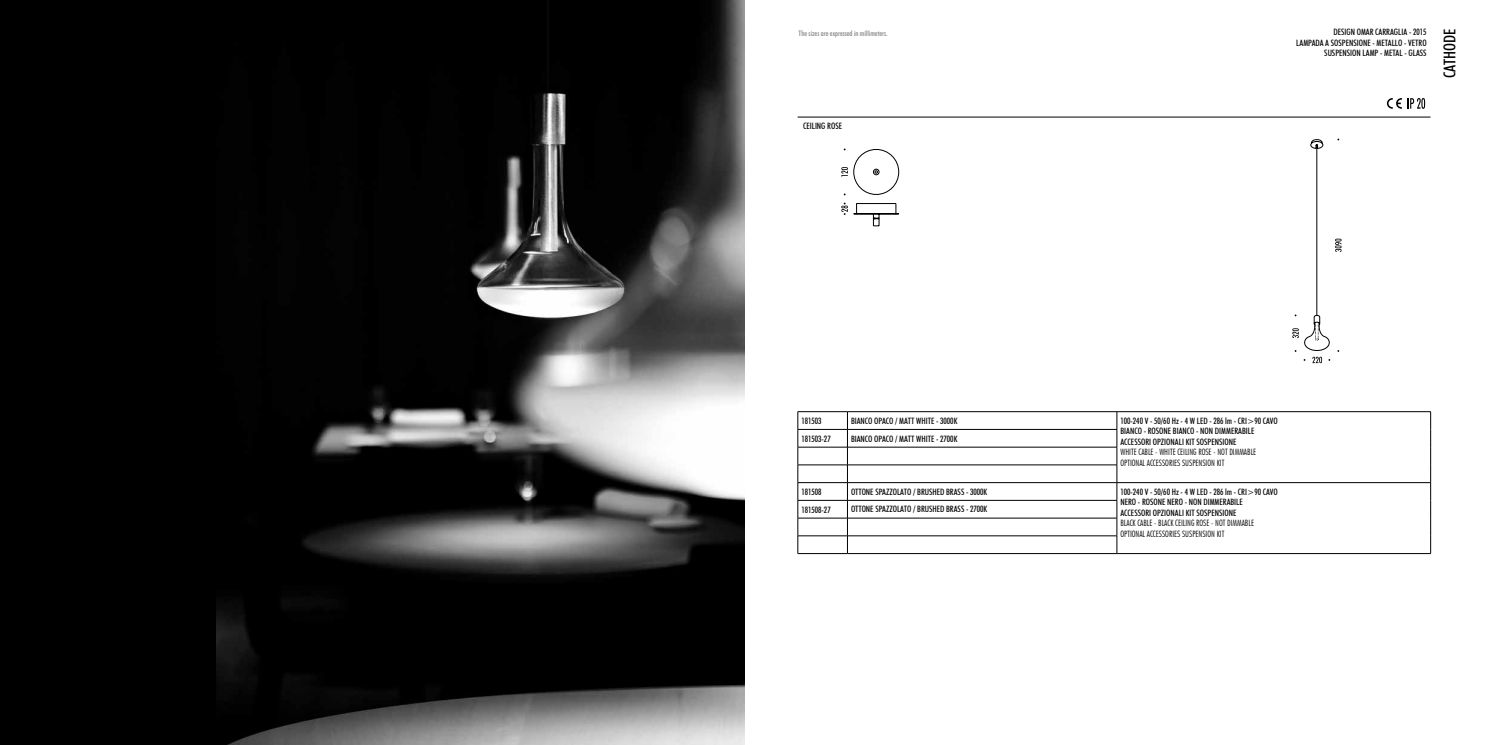
<style>
.page{position:relative;width:1489px;height:745px;background:#fff}
.page>*{position:absolute;margin:0;border:0;box-sizing:border-box;transform-origin:0 0}
.t1{font:500 condensed 16.25px "Futura BT";color:#000}
.t2{font:500 condensed 8.75px/10.5px "Futura BT";color:#000}
.t3{font:300 condensed 8.75px/10.5px "Futura BT";color:#000}
.t4{font:500 condensed 7.5px "Futura BT";color:#808080}
</style>
<div class="page">
<hr style="left:797px;top:117px;width:633px;height:1px;background:#000">
<div style="left:0;top:0;width:744px;height:744px;background:#000"></div>
<svg style="left:1386px;top:98px;width:15px;height:11px"></svg>
<svg style="left:1407px;top:98px;width:17px;height:11px"></svg>
<svg style="left:853px;top:149px;width:46px;height:77px"></svg>
<svg style="left:841px;top:167px;width:6px;height:9px"></svg>
<svg style="left:841px;top:202px;width:6px;height:13px"></svg>
<svg style="left:1292px;top:138px;width:49px;height:225px"></svg>
<hr style="left:1116px;top:411px;width:314px;height:1px;background:#000">
<hr style="left:1116px;top:482px;width:314px;height:1px;background:#000">
<hr style="left:797px;top:411px;width:50px;height:1px;background:#000">
<hr style="left:847px;top:411px;width:269px;height:1px;background:#000">
<hr style="left:797px;top:429px;width:50px;height:1px;background:#000">
<hr style="left:847px;top:429px;width:269px;height:1px;background:#000">
<hr style="left:797px;top:446px;width:50px;height:1px;background:#000">
<hr style="left:797px;top:464px;width:50px;height:1px;background:#000">
<hr style="left:797px;top:482px;width:50px;height:1px;background:#000">
<hr style="left:797px;top:500px;width:50px;height:1px;background:#000">
<hr style="left:797px;top:517px;width:50px;height:1px;background:#000">
<hr style="left:797px;top:535px;width:50px;height:1px;background:#000">
<hr style="left:847px;top:446px;width:269px;height:1px;background:#000">
<hr style="left:847px;top:464px;width:269px;height:1px;background:#000">
<hr style="left:847px;top:482px;width:269px;height:1px;background:#000">
<hr style="left:847px;top:500px;width:269px;height:1px;background:#000">
<hr style="left:847px;top:517px;width:269px;height:1px;background:#000">
<svg style="left:797px;top:411px;width:1px;height:142px"></svg>
<hr style="left:847px;top:535px;width:269px;height:1px;background:#000">
<svg style="left:847px;top:411px;width:1px;height:142px"></svg>
<hr style="left:797px;top:553px;width:50px;height:1px;background:#000">
<hr style="left:847px;top:553px;width:269px;height:1px;background:#000">
<svg style="left:1116px;top:411px;width:1px;height:142px"></svg>
<svg style="left:1430px;top:411px;width:1px;height:142px"></svg>
<hr style="left:1116px;top:553px;width:314px;height:1px;background:#000">
<img style="left:216px;top:0;width:528px;height:744px">
<p class="t4" style="left:798px;top:28px;width:90px">The sizes are expressed in millimeters.</p>
<p class="t2" style="left:803px;top:120px;width:41px">CEILING ROSE</p>
<p class="t2" style="left:1296px;top:27px;width:132px;text-align:right">DESIGN OMAR CARRAGLIA - 2015<br>LAMPADA A SOSPENSIONE - METALLO - VETRO<br>SUSPENSION LAMP - METAL - GLASS</p>
<h1 class="t1" style="left:1439px;top:78px;width:51px;rotate:-90deg">CATHODE</h1>
<p class="t2" style="left:801px;top:415px;width:22px">181503</p>
<p class="t2" style="left:851px;top:415px;width:108px">BIANCO OPACO / MATT WHITE - 3000K</p>
<p class="t2" style="left:1120px;top:415px;width:159px">100-240 V - 50/60 Hz - 4 W LED - 286 lm - CRI&gt;90 CAVO<br>BIANCO - ROSONE BIANCO - NON DIMMERABILE<br>ACCESSORI OPZIONALI KIT SOSPENSIONE</p>
<p class="t3" style="left:1120px;top:446px;width:137px">WHITE CABLE - WHITE CEILING ROSE - NOT DIMMABLE<br>OPTIONAL ACCESSORIES SUSPENSION KIT</p>
<p class="t2" style="left:801px;top:433px;width:31px">181503-27</p>
<p class="t2" style="left:851px;top:433px;width:108px">BIANCO OPACO / MATT WHITE - 2700K</p>
<p class="t2" style="left:801px;top:486px;width:22px">181508</p>
<p class="t2" style="left:851px;top:486px;width:138px">OTTONE SPAZZOLATO / BRUSHED BRASS - 3000K</p>
<p class="t2" style="left:1120px;top:486px;width:159px">100-240 V - 50/60 Hz - 4 W LED - 286 lm - CRI&gt;90 CAVO<br>NERO - ROSONE NERO - NON DIMMERABILE<br>ACCESSORI OPZIONALI KIT SOSPENSIONE</p>
<p class="t3" style="left:1120px;top:517px;width:135px">BLACK CABLE - BLACK CEILING ROSE - NOT DIMMABLE<br>OPTIONAL ACCESSORIES SUSPENSION KIT</p>
<p class="t2" style="left:801px;top:504px;width:31px">181508-27</p>
<p class="t2" style="left:851px;top:503px;width:138px">OTTONE SPAZZOLATO / BRUSHED BRASS - 2700K</p>
</div>
